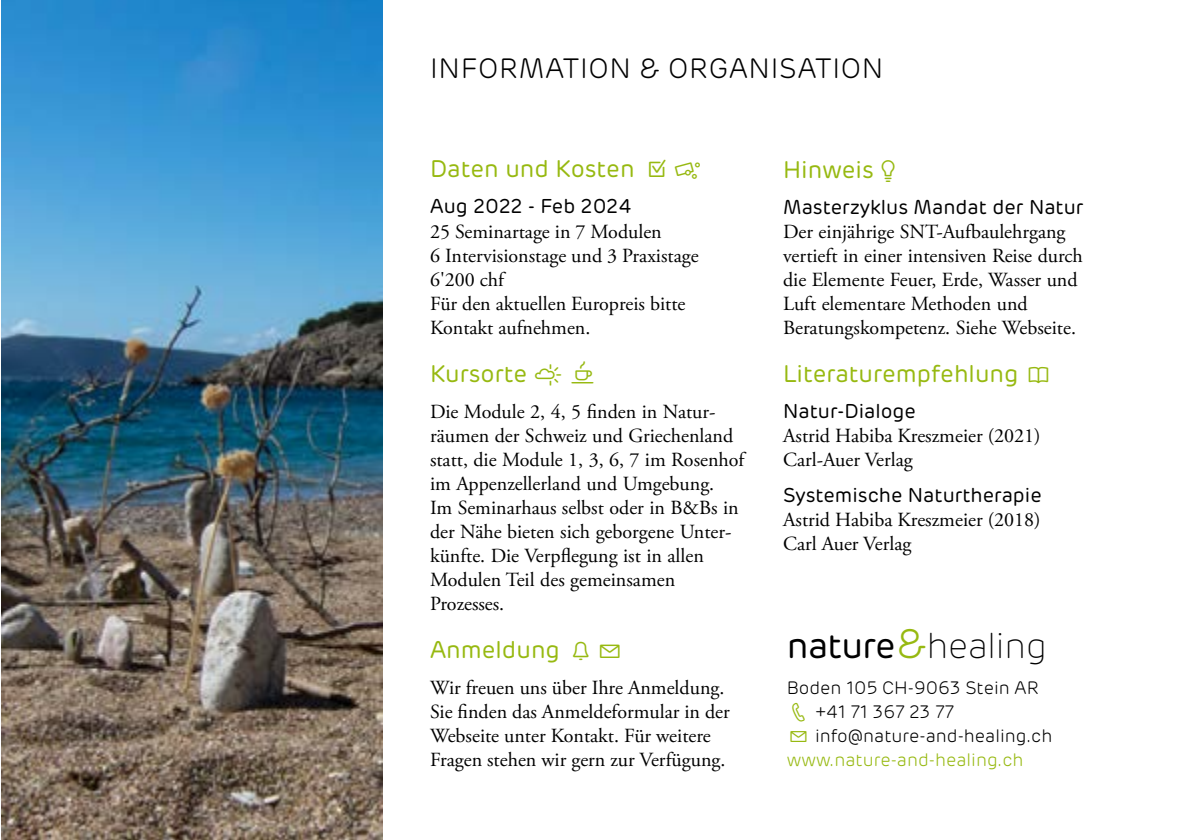
<style>
.page{position:relative;width:1191px;height:840px;background:#fff}
.page>*{position:absolute;margin:0;border:0;box-sizing:border-box;transform-origin:0 0}
.t1{font:200 35.8px "Rubrik";letter-spacing:-.02em;color:#000}
.t2{font:300 28px "Rubrik";letter-spacing:.025em;color:#000}
.t3{font:24px "Rubrik";color:#97b911}
.t4{font:20px/24px "Adobe Garamond Pro";color:#000}
.t5{font:20px "Rubrik";color:#000}
.t6{font:300 18px/24px "Rubrik";color:#000}
.s1{font-family:"Netto Icons OT"}
.s2{font-family:"Netto Icons OT";font-size:22px}
.s3{font-weight:400}
.s4{font-weight:300;font-size:41.6px;color:#97b911}
.s5{font-family:"Netto Icons OT";font-weight:400;color:#97b911}
.s6{color:#97b911}
</style>
<div class="page">
<img style="left:2px;top:0;width:381px;height:839px">
<h2 class="t2" style="left:430px;top:50px;width:455px">INFORMATION &amp; ORGANISATION</h2>
<p class="t3" style="left:430px;top:154px;width:273px">Daten und Kosten <span class="s1">.</span><span class="s2">ç</span></p>
<p class="t5" style="left:430px;top:193px;width:203px">Aug 2022 - Feb 2024</p>
<p class="t4" style="left:430px;top:220px;width:270px">25 Seminartage in 7 Modulen<br>6 Intervisionstage und 3 Praxistage<br>6'200 chf<br>Für den aktuellen Europreis bitte<br>Kontakt aufnehmen.</p>
<p class="t3" style="left:430px;top:358px;width:168px">Kursorte <span class="s2">Ô H</span></p>
<p class="t4" style="left:430px;top:400px;width:316px">Die Module 2, 4, 5 finden in Natur&shy;räumen der Schweiz und Griechenland statt, die Module 1, 3, 6, 7 im Rosenhof im Appenzellerland und Umgebung.<br>Im Seminarhaus selbst oder in B&amp;Bs in der Nähe bieten sich geborgene Unter&shy;künfte. Die Verpflegung ist in allen<br>Modulen Teil des gemeinsamen<br>Prozesses.</p>
<p class="t3" style="left:430px;top:634px;width:196px">Anmeldung <span class="s2">¡Ç</span></p>
<p class="t4" style="left:430px;top:676px;width:301px">Wir freuen uns über Ihre Anmeldung.<br>Sie finden das Anmeldeformular in der Webseite unter Kontakt. Für weitere Fragen stehen wir gern zur Verfügung.</p>
<p class="t3" style="left:783px;top:154px;width:121px">Hinweis<span class="s2">!</span></p>
<p class="t5" style="left:783px;top:194px;width:302px">Masterzyklus Mandat der Natur</p>
<p class="t4" style="left:783px;top:220px;width:301px">Der einjährige SNT-Aufbaulehrgang vertieft in einer intensiven Reise durch die Elemente Feuer, Erde, Wasser und Luft elementare Methoden und Beratungskompetenz. Siehe Webseite.</p>
<p class="t3" style="left:783px;top:358px;width:271px">Literaturempfehlung <span class="s2">¿</span></p>
<p class="t5" style="left:783px;top:398px;width:134px">Natur-Dialoge</p>
<p class="t4" style="left:783px;top:424px;width:259px">Astrid Habiba Kreszmeier (2021)<br>Carl-Auer Verlag</p>
<p class="t5" style="left:783px;top:482px;width:260px">Systemische Naturtherapie</p>
<p class="t4" style="left:783px;top:508px;width:259px">Astrid Habiba Kreszmeier (2018)<br>Carl Auer Verlag</p>
<h1 class="t1" style="left:787px;top:622px;width:262px"><span class="s3">nature</span><span class="s4">&amp;</span>healing</h1>
<p class="t6" style="left:787px;top:675px;width:267px">Boden 105 CH-9063 Stein AR<br><span class="s5">J</span> +41 71 367 23 77<br><span class="s5">Ç</span> info@nature-and-healing.ch <span class="s6">www.nature-and-healing.ch</span></p>
</div>
